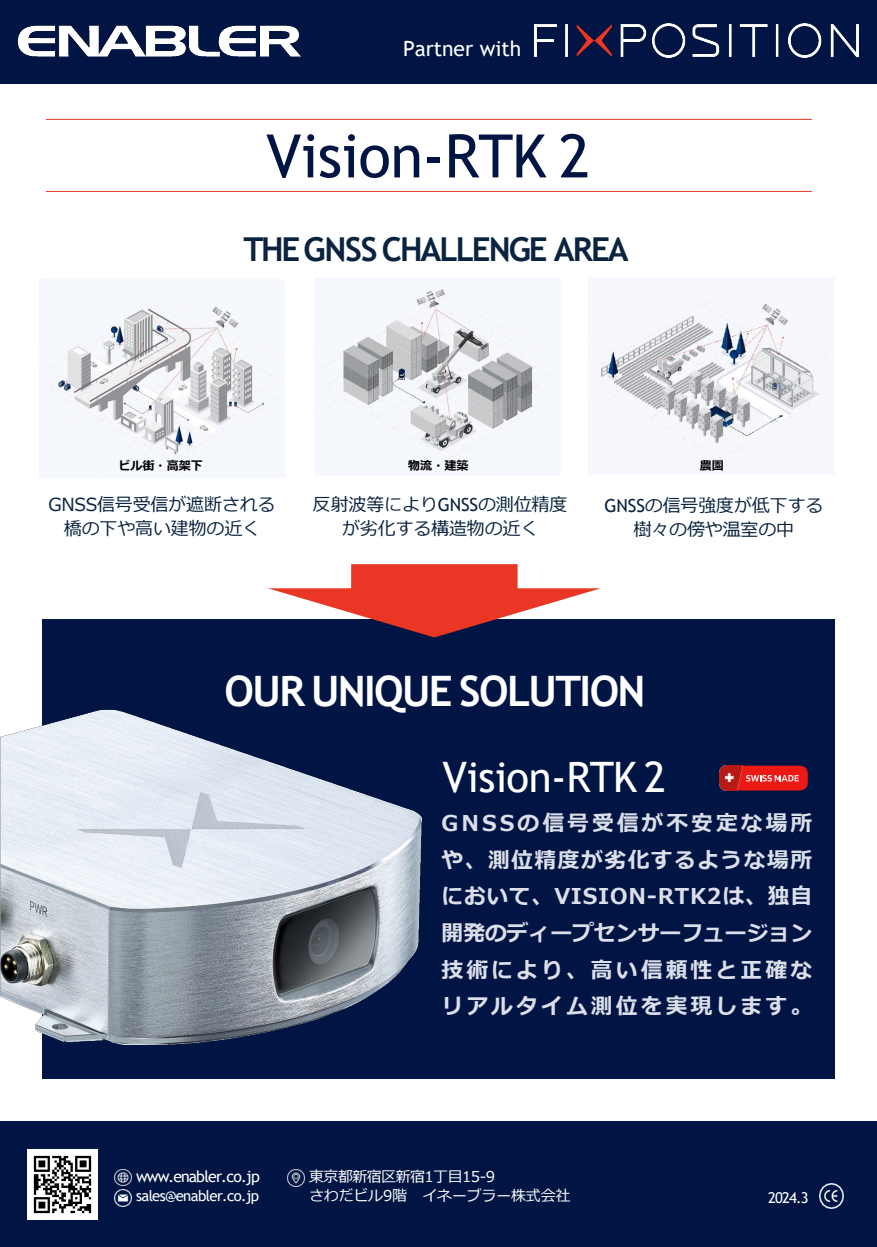
<style>
.page{position:relative;width:877px;height:1247px;background:#fff}
.page>*{position:absolute;margin:0;border:0;box-sizing:border-box;transform-origin:0 0}
.t1{font:60px "Trebuchet MS";letter-spacing:-.005em;color:#001543}
.t2{font:700 42px "Trebuchet MS";letter-spacing:-.04em;color:#fff}
.t3{font:42px "Trebuchet MS";letter-spacing:-.01em;color:#fff}
.t4{font:700 33px "Trebuchet MS";letter-spacing:-.06em;color:#0a233f}
.t5{font:700 21.75px "Meiryo";letter-spacing:.14em;color:#dcdfea}
.t6{font:700 21.75px "Meiryo";letter-spacing:.035em;color:#dcdfea}
.t7{font:700 21.75px "Meiryo";color:#dcdfea}
.t8{font:700 21.75px "Meiryo";letter-spacing:.075em;color:#dcdfea}
.t9{font:21px "Trebuchet MS";letter-spacing:-.005em;color:#fff}
.t10{font:18px/23.5px "Meiryo";letter-spacing:-.01em;color:#0a233f;text-align:center}
.t11{font:15.9px "Trebuchet MS";letter-spacing:-.055em;color:#fff}
.Slide{font:15px/19.5px "Meiryo";letter-spacing:-.01em;color:#fff}
.Slide-2{font:15px "Trebuchet MS";letter-spacing:-.05em;color:#fff}
.t12{font:700 12px "Meiryo";color:#000}
.s1{font-family:"Trebuchet MS"}
</style>
<div class="page">
<div style="left:42px;top:619px;width:792px;height:460px;background:#001543"></div>
<div style="left:0;top:0;width:876px;height:83px;background:#001543"></div>
<img style="left:45px;top:289px;width:239px;height:188px">
<img style="left:320px;top:288px;width:239px;height:188px">
<img style="left:595px;top:289px;width:235px;height:174px">
<svg style="left:719px;top:765px;width:88px;height:25px"></svg>
<img style="left:0;top:709px;width:421px;height:335px">
<div style="left:0;top:1121px;width:876px;height:125px;background:#001543"></div>
<img style="left:115px;top:1189px;width:16px;height:17px">
<img style="left:115px;top:1169px;width:17px;height:16px">
<img style="left:288px;top:1169px;width:17px;height:17px">
<img style="left:819px;top:1184px;width:24px;height:24px">
<img style="left:534px;top:24px;width:323px;height:33px">
<img style="left:17px;top:25px;width:284px;height:32px">
<img style="left:27px;top:1149px;width:71px;height:70px">
<hr style="left:46px;top:191px;width:765px;height:1px;background:#e83826">
<hr style="left:46px;top:119px;width:765px;height:1px;background:#e83826">
<svg style="left:268px;top:564px;width:332px;height:73px"></svg>
<p class="t9" style="left:403px;top:35px;width:120px">Partner with</p>
<p class="t1" style="left:266px;top:118px;width:325px">Vision-RTK 2</p>
<p class="t4" style="left:243px;top:228px;width:386px">THE GNSS CHALLENGE AREA</p>
<p class="t12" style="left:118px;top:457px;width:86px">ビル街・高架下</p>
<p class="t12" style="left:408px;top:457px;width:62px">物流・建築</p>
<p class="t12" style="left:699px;top:457px;width:26px">農園</p>
<p class="t10" style="left:48px;top:493px;width:228px">GNSS信号受信が遮断される</p>
<p class="t10" style="left:64px;top:517px;width:198px">橋の下や高い建物の近く</p>
<p class="t10" style="left:313px;top:494px;width:256px">反射波等により<span class="s1">GNSS</span>の測位精度が劣化する構造物の近く</p>
<p class="t10" style="left:604px;top:494px;width:220px"><span class="s1">GNSS</span>の信号強度が低下する樹々の傍や温室の中</p>
<p class="t2" style="left:224px;top:665px;width:422px">OUR UNIQUE SOLUTION</p>
<p class="t3" style="left:442px;top:751px;width:225px">Vision-RTK 2</p>
<p class="t5" style="left:441px;top:808px;width:372px">GNSSの信号受信が不安定な場所</p>
<p class="t8" style="left:441px;top:844px;width:372px">や、測位精度が劣化するような場所</p>
<p class="t6" style="left:441px;top:881px;width:372px">において、VISION-RTK2は、独自</p>
<p class="t7" style="left:441px;top:917px;width:372px">開発のディープセンサーフュージョン</p>
<p class="t5" style="left:441px;top:954px;width:372px">技術により、高い信頼性と正確な</p>
<p class="t5" style="left:441px;top:990px;width:372px">リアルタイム測位を実現します。</p>
<p class="t11" style="left:136px;top:1166px;width:125px">www.enabler.co.jp</p>
<p class="Slide-2" style="left:136px;top:1186px;width:124px">sales@enabler.co.jp</p>
<p class="Slide" style="left:309px;top:1167px;width:263px">東京都新宿区新宿丁目15-9<br>さわだビル 階 イネーブラー株式会社</p>
<p class="Slide" style="left:424px;top:1167px;width:11px">1</p>
<p class="Slide" style="left:383px;top:1186px;width:11px">9</p>
<p class="Slide-2" style="left:767px;top:1188px;width:42px">2024.3</p>
</div>
